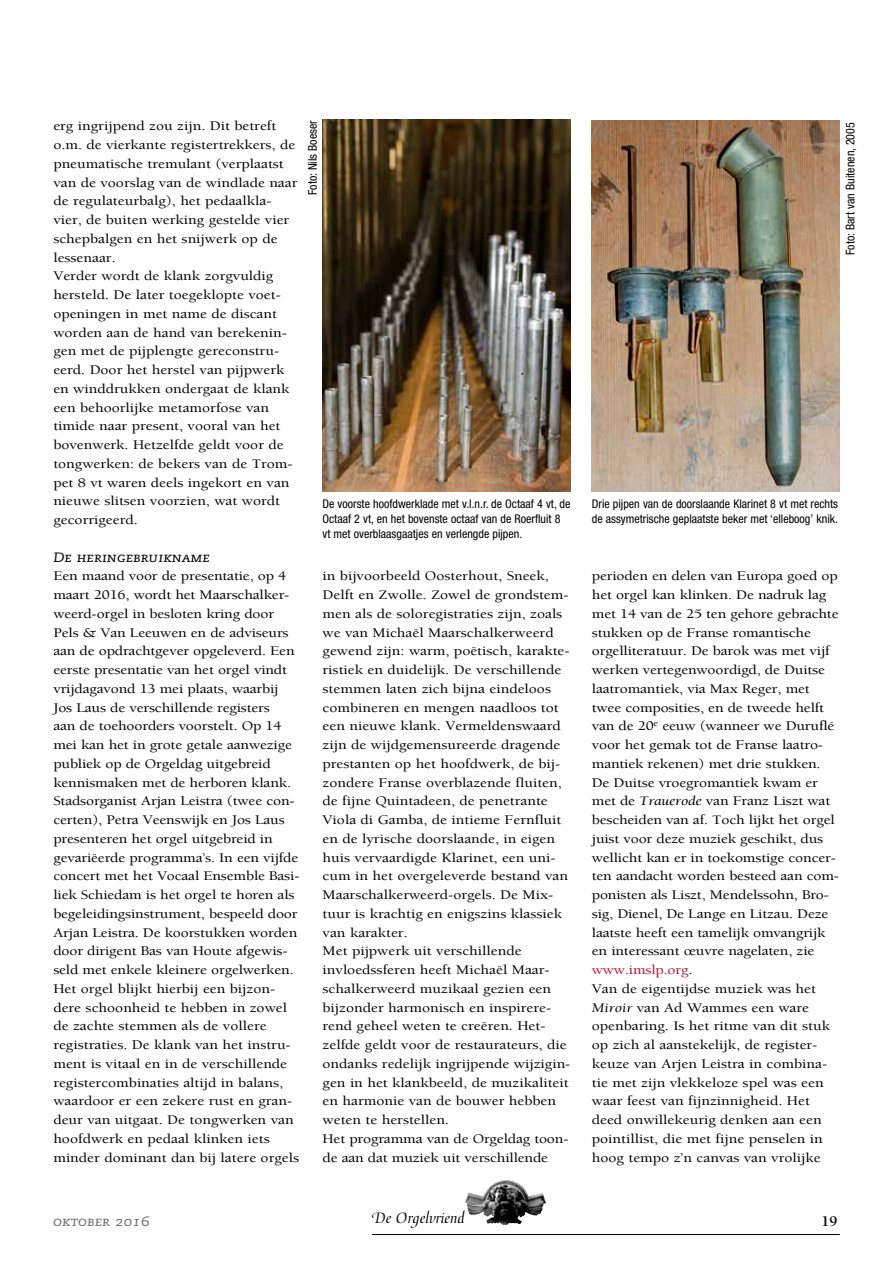
<style>
.page{position:relative;width:893px;height:1263px;background:#fff}
.page>*{position:absolute;margin:0;border:0;box-sizing:border-box;transform-origin:0 0}
.t1{font:16.5px "Medici Script";color:#000}
.t2{font:700 15px "Berkeley Orgelvriend";color:#000}
.t3{font:13.5px/18.8px "Berkeley Orgelvriend";color:#000;scale:1.15 1}
.t4{font:13.5px "Caecilia Italic SC";color:#000;scale:1.15 1}
.t5{font:13.5px "Caecilia Italic SC";color:#6e6e6e;scale:1.15 1}
.t6{font:condensed 12px/15px "Helvetica Neue";color:#000}
.s1{font-style:italic}
.s2{color:#ab182f}
</style>
<div class="page">
<img style="left:464px;top:1180px;width:82px;height:45px">
<hr style="left:372px;top:1234px;width:468px;height:1px;background:#000">
<img style="left:592px;top:120px;width:248px;height:371px">
<img style="left:322px;top:120px;width:248px;height:371px">
<p class="t6" style="left:305px;top:195px;width:76px;rotate:-90deg">Foto: Nils Boeser</p>
<p class="t3" style="left:53px;top:117px;width:214px">erg ingrijpend zou zijn. Dit betreft o.m. de vierkante registertrekkers, de pneumatische tremulant (verplaatst van de voorslag van de windlade naar de regulateurbalg), het pedaalkla&shy;vier, de buiten werking gestelde vier schepbalgen en het snijwerk op de lessenaar.<br>Verder wordt de klank zorgvuldig hersteld. De later toegeklopte voet&shy;openingen in met name de discant worden aan de hand van berekenin&shy;gen met de pijplengte gereconstru&shy;eerd. Door het herstel van pijpwerk en winddrukken ondergaat de klank een behoorlijke metamorfose van timide naar present, vooral van het bovenwerk. Hetzelfde geldt voor de tongwerken: de bekers van de Trom&shy;pet 8 vt waren deels ingekort en van nieuwe slitsen voorzien, wat wordt gecorrigeerd.</p>
<p class="t4" style="left:53px;top:549px;width:138px">De heringebruikname</p>
<p class="t3" style="left:53px;top:567px;width:216px">Een maand voor de presentatie, op 4 maart 2016, wordt het Maarschalker&shy;weerd-orgel in besloten kring door Pels &amp; Van Leeuwen en de adviseurs aan de opdrachtgever opgeleverd. Een eerste presentatie van het orgel vindt vrijdagavond 13 mei plaats, waarbij Jos Laus de verschillende registers<br>aan de toehoorders voorstelt. Op 14 mei kan het in grote getale aanwezige publiek op de Orgeldag uitgebreid kennismaken met de herboren klank.<br>Stadsorganist Arjan Leistra (twee con&shy;certen), Petra Veenswijk en Jos Laus presenteren het orgel uitgebreid in gevariëerde programma’s. In een vijfde concert met het Vocaal Ensemble Basi&shy;liek Schiedam is het orgel te horen als begeleidingsinstrument, bespeeld door Arjan Leistra. De koorstukken worden door dirigent Bas van Houte afgewis&shy;seld met enkele kleinere orgelwerken.<br>Het orgel blijkt hierbij een bijzon&shy;dere schoonheid te hebben in zowel de zachte stemmen als de vollere registraties. De klank van het instru&shy;ment is vitaal en in de verschillende registercombinaties altijd in balans, waardoor er een zekere rust en gran&shy;deur van uitgaat. De tongwerken van hoofdwerk en pedaal klinken iets minder dominant dan bij latere orgels</p>
<p class="t3" style="left:323px;top:567px;width:217px">in bijvoorbeeld Oosterhout, Sneek, Delft en Zwolle. Zowel de grondstem&shy;men als de soloregistraties zijn, zoals we van Michaël Maarschalkerweerd gewend zijn: warm, poëtisch, karakte&shy;ristiek en duidelijk. De verschillende stemmen laten zich bijna eindeloos combineren en mengen naadloos tot een nieuwe klank. Vermeldenswaard zijn de wijdgemensureerde dragende prestanten op het hoofdwerk, de bij&shy;zondere Franse overblazende fluiten, de fijne Quintadeen, de penetrante Viola di Gamba, de intieme Fernfluit en de lyrische doorslaande, in eigen huis vervaardigde Klarinet, een uni&shy;cum in het overgeleverde bestand van Maarschalkerweerd-orgels. De Mix&shy;tuur is krachtig en enigszins klassiek van karakter.<br>Met pijpwerk uit verschillende invloedssferen heeft Michaël Maar&shy;schalkerweerd muzikaal gezien een bijzonder harmonisch en inspirere&shy;rend geheel weten te creëren. Het&shy;zelfde geldt voor de restaurateurs, die ondanks redelijk ingrijpende wijzigin&shy;gen in het klankbeeld, de muzikaliteit en harmonie van de bouwer hebben weten te herstellen.<br>Het programma van de Orgeldag toon&shy;de aan dat muziek uit verschillende</p>
<p class="t3" style="left:592px;top:567px;width:216px">perioden en delen van Europa goed op het orgel kan klinken. De nadruk lag met 14 van de 25 ten gehore gebrachte stukken op de Franse romantische orgelliteratuur. De barok was met vijf werken vertegenwoordigd, de Duitse laatromantiek, via Max Reger, met twee composities, en de tweede helft van de 20<sup>e</sup> eeuw (wanneer we Duruflé voor het gemak tot de Franse laatro&shy;mantiek rekenen) met drie stukken.<br>De Duitse vroegromantiek kwam er met de <span class="s1">Trauerode</span> van Franz Liszt wat bescheiden van af. Toch lijkt het orgel juist voor deze muziek geschikt, dus wellicht kan er in toekomstige concer&shy;ten aandacht worden besteed aan com&shy;ponisten als Liszt, Mendelssohn, Bro&shy;sig, Dienel, De Lange en Litzau. Deze laatste heeft een tamelijk omvangrijk en interessant œuvre nagelaten, zie <span class="s2">www.imslp.org</span>.<br>Van de eigentijdse muziek was het <span class="s1">Miroir</span> van Ad Wammes een ware openbaring. Is het ritme van dit stuk op zich al aanstekelijk, de register&shy;keuze van Arjen Leistra in combina&shy;tie met zijn vlekkeloze spel was een waar feest van fijnzinnigheid. Het deed onwillekeurig denken aan een pointillist, die met fijne penselen in hoog tempo z’n canvas van vrolijke</p>
<p class="t6" style="left:843px;top:255px;width:134px;rotate:-90deg">Foto: Bart van Buitenen, 2005</p>
<p class="t6" style="left:322px;top:496px;width:250px">De voorste hoofdwerklade met v.l.n.r. de Octaaf 4 vt, de<br>Octaaf 2 vt, en het bovenste octaaf van de Roerfluit 8 vt met overblaasgaatjes en verlengde pijpen.</p>
<p class="t6" style="left:592px;top:496px;width:248px">Drie pijpen van de doorslaande Klarinet 8 vt met rechts de assymetrische geplaatste beker met ‘elleboog’ knik.</p>
<p class="t5" style="left:53px;top:1214px;width:85px">oktober 2016</p>
<p class="t1" style="left:372px;top:1209px;width:94px">De Orgelvriend</p>
<p class="t2" style="left:821px;top:1213px;width:18px">19</p>
</div>
